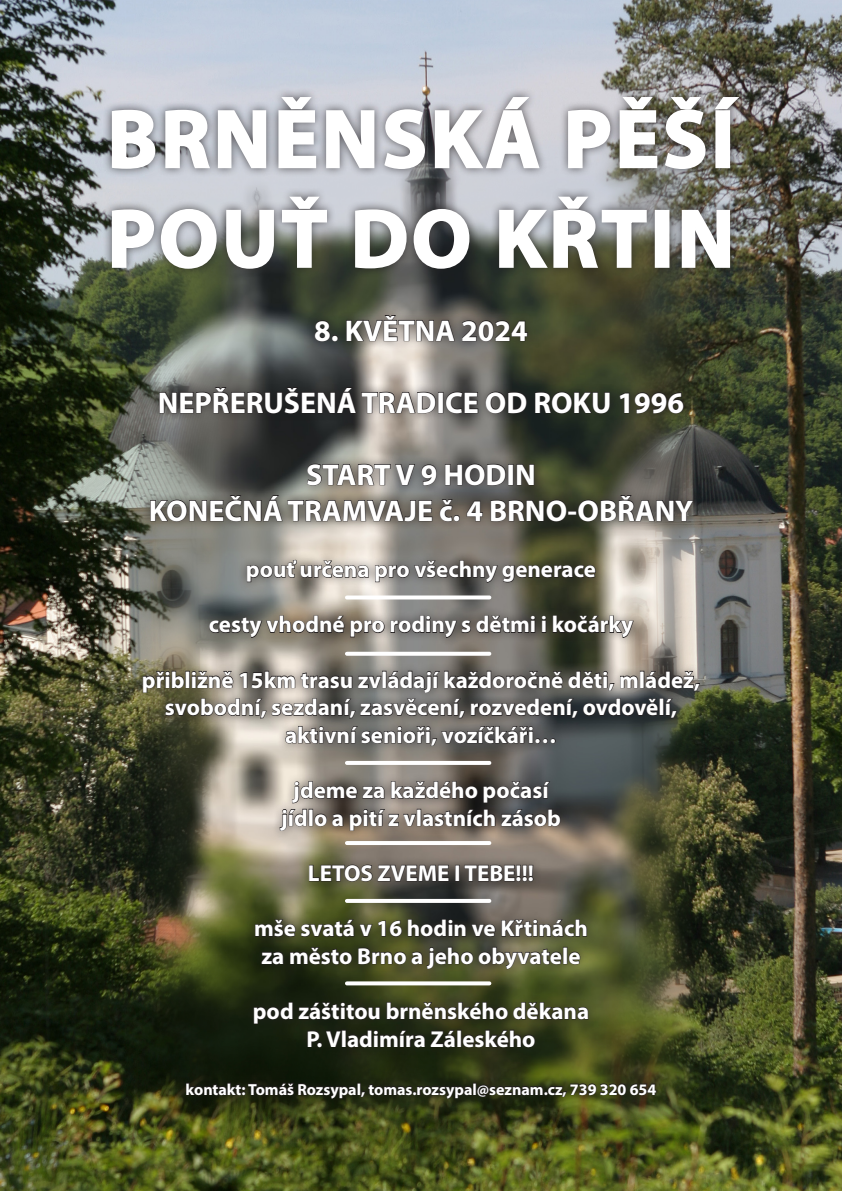
<style>
.page{position:relative;width:842px;height:1191px;background:#fff}
.page>*{position:absolute;margin:0;border:0;box-sizing:border-box;transform-origin:0 0}
.t1{font:700 83px "Myriad Pro";letter-spacing:.04em;color:#fff}
.t2{font:700 30px "Myriad Pro";color:#fff}
.t3{font:700 23px "Myriad Pro";color:#fff}
.t4{font:700 16px "Myriad Pro";color:#fff}
</style>
<div class="page">
<img style="left:0;top:0;width:842px;height:1191px">
<div style="left:102px;top:88px;width:645px;height:1018px;background:#231f20;opacity:.75"></div>
<svg style="left:111px;top:109px;width:45px;height:61px;background:#8a8a8e"></svg>
<svg style="left:164px;top:108px;width:103px;height:62px;background:#98999e"></svg>
<svg style="left:277px;top:96px;width:40px;height:73px;background:#9f9fa4"></svg>
<svg style="left:325px;top:108px;width:50px;height:62px;background:#9a999e"></svg>
<svg style="left:383px;top:108px;width:43px;height:62px;background:#98989c"></svg>
<svg style="left:434px;top:95px;width:107px;height:74px;background:#a9a8ad"></svg>
<svg style="left:567px;top:109px;width:44px;height:60px;background:#9e9ea2"></svg>
<svg style="left:619px;top:96px;width:87px;height:74px;background:#7b7974"></svg>
<svg style="left:713px;top:95px;width:29px;height:74px;background:#7a7873"></svg>
<svg style="left:111px;top:208px;width:107px;height:62px;background:#8e9190"></svg>
<svg style="left:225px;top:209px;width:50px;height:61px;background:#727371"></svg>
<svg style="left:281px;top:196px;width:47px;height:73px;background:#828480"></svg>
<svg style="left:354px;top:208px;width:116px;height:62px;background:#696a6a"></svg>
<svg style="left:498px;top:196px;width:150px;height:73px;background:#848581"></svg>
<div style="left:655px;top:210px;width:14px;height:58px;border:2px solid #fff"></div>
<svg style="left:681px;top:208px;width:50px;height:61px;background:#747371"></svg>
<svg style="left:315px;top:321px;width:23px;height:20px"></svg>
<svg style="left:346px;top:315px;width:109px;height:26px;background:#68645e"></svg>
<svg style="left:462px;top:321px;width:65px;height:20px"></svg>
<svg style="left:160px;top:387px;width:196px;height:26px;background:#343333"></svg>
<svg style="left:362px;top:392px;width:74px;height:21px;background:#78726e"></svg>
<div style="left:438px;top:392px;width:5px;height:21px;border:1px solid #231f20"></div>
<svg style="left:446px;top:392px;width:32px;height:21px"></svg>
<svg style="left:486px;top:392px;width:40px;height:21px"></svg>
<svg style="left:535px;top:392px;width:75px;height:21px;background:#252921"></svg>
<svg style="left:620px;top:393px;width:9px;height:20px"></svg>
<svg style="left:635px;top:393px;width:48px;height:20px"></svg>
<svg style="left:307px;top:464px;width:83px;height:21px;background:#716d67"></svg>
<svg style="left:396px;top:464px;width:19px;height:21px"></svg>
<svg style="left:421px;top:465px;width:16px;height:20px"></svg>
<svg style="left:445px;top:464px;width:61px;height:21px"></svg>
<div style="left:508px;top:464px;width:5px;height:21px;border:1px solid #231f20"></div>
<svg style="left:517px;top:464px;width:17px;height:21px"></svg>
<svg style="left:151px;top:495px;width:131px;height:26px;background:#5a5953"></svg>
<svg style="left:288px;top:500px;width:144px;height:21px;background:#5e5953"></svg>
<svg style="left:440px;top:499px;width:19px;height:22px"></svg>
<svg style="left:467px;top:501px;width:15px;height:20px"></svg>
<svg style="left:491px;top:495px;width:202px;height:26px;background:#414039"></svg>
<svg style="left:247px;top:560px;width:121px;height:22px;background:#86817b"></svg>
<svg style="left:375px;top:560px;width:220px;height:22px;background:#525048"></svg>
<svg style="left:209px;top:616px;width:135px;height:21px;background:#5d574e"></svg>
<svg style="left:350px;top:620px;width:34px;height:17px"></svg>
<svg style="left:391px;top:616px;width:144px;height:21px;background:#5a5754"></svg>
<svg style="left:542px;top:616px;width:4px;height:16px"></svg>
<svg style="left:553px;top:616px;width:80px;height:21px;background:#4e4c43"></svg>
<svg style="left:143px;top:671px;width:41px;height:21px"></svg>
<div style="left:186px;top:671px;width:3px;height:16px;border:1px solid #231f20"></div>
<svg style="left:192px;top:671px;width:41px;height:17px"></svg>
<svg style="left:240px;top:671px;width:55px;height:17px"></svg>
<svg style="left:301px;top:673px;width:51px;height:15px"></svg>
<svg style="left:358px;top:676px;width:23px;height:12px"></svg>
<div style="left:382px;top:671px;width:4px;height:16px;border:1px solid #231f20"></div>
<svg style="left:388px;top:671px;width:226px;height:21px;background:#54514e"></svg>
<svg style="left:620px;top:676px;width:18px;height:12px"></svg>
<div style="left:640px;top:671px;width:4px;height:16px;border:1px solid #231f20"></div>
<svg style="left:646px;top:671px;width:54px;height:19px"></svg>
<svg style="left:165px;top:698px;width:101px;height:20px;background:#5f5a4f"></svg>
<svg style="left:272px;top:698px;width:83px;height:20px;background:#686460"></svg>
<svg style="left:361px;top:699px;width:104px;height:19px;background:#565452"></svg>
<svg style="left:471px;top:698px;width:187px;height:20px;background:#37383a"></svg>
<div style="left:660px;top:699px;width:3px;height:16px;border:1px solid #231f20"></div>
<svg style="left:666px;top:699px;width:11px;height:19px"></svg>
<svg style="left:285px;top:726px;width:270px;height:19px;background:#595654"></svg>
<svg style="left:292px;top:781px;width:65px;height:22px"></svg>
<svg style="left:363px;top:786px;width:21px;height:12px"></svg>
<svg style="left:391px;top:781px;width:86px;height:17px"></svg>
<svg style="left:484px;top:781px;width:66px;height:21px"></svg>
<svg style="left:280px;top:809px;width:27px;height:21px"></svg>
<div style="left:309px;top:809px;width:4px;height:16px;border:1px solid #231f20"></div>
<svg style="left:315px;top:814px;width:28px;height:12px"></svg>
<svg style="left:350px;top:809px;width:66px;height:21px"></svg>
<div style="left:417px;top:809px;width:4px;height:16px;border:1px solid #231f20"></div>
<svg style="left:423px;top:809px;width:72px;height:17px"></svg>
<svg style="left:501px;top:809px;width:59px;height:17px"></svg>
<svg style="left:309px;top:865px;width:63px;height:16px"></svg>
<svg style="left:378px;top:858px;width:71px;height:23px;background:#564f4a"></svg>
<div style="left:456px;top:865px;width:3px;height:16px;border:1px solid #231f20"></div>
<svg style="left:465px;top:865px;width:68px;height:16px"></svg>
<svg style="left:255px;top:919px;width:40px;height:17px"></svg>
<svg style="left:301px;top:919px;width:53px;height:17px"></svg>
<svg style="left:360px;top:924px;width:12px;height:12px"></svg>
<svg style="left:378px;top:920px;width:24px;height:16px"></svg>
<svg style="left:408px;top:919px;width:58px;height:17px"></svg>
<svg style="left:472px;top:924px;width:23px;height:12px"></svg>
<svg style="left:502px;top:919px;width:85px;height:17px"></svg>
<svg style="left:262px;top:952px;width:21px;height:12px"></svg>
<svg style="left:290px;top:947px;width:62px;height:17px"></svg>
<svg style="left:358px;top:948px;width:48px;height:16px"></svg>
<svg style="left:412px;top:947px;width:61px;height:21px"></svg>
<svg style="left:479px;top:947px;width:82px;height:22px;background:#515039"></svg>
<div style="left:563px;top:947px;width:4px;height:16px;border:1px solid #231f20"></div>
<svg style="left:569px;top:952px;width:11px;height:12px"></svg>
<svg style="left:254px;top:1002px;width:39px;height:21px"></svg>
<svg style="left:299px;top:1002px;width:81px;height:17px"></svg>
<svg style="left:387px;top:1002px;width:201px;height:17px;background:#31331e"></svg>
<svg style="left:308px;top:1030px;width:33px;height:16px"></svg>
<div style="left:342px;top:1030px;width:4px;height:16px;border:1px solid #231f20"></div>
<svg style="left:347px;top:1030px;width:78px;height:17px"></svg>
<svg style="left:431px;top:1030px;width:24px;height:17px"></svg>
<div style="left:457px;top:1030px;width:4px;height:16px;border:1px solid #231f20"></div>
<svg style="left:463px;top:1030px;width:72px;height:17px"></svg>
<svg style="left:186px;top:1083px;width:286px;height:15px;background:#1e2014"></svg>
<svg style="left:473px;top:1083px;width:183px;height:13px;background:#2b2d19"></svg>
<svg style="left:347px;top:652px;width:142px;height:4px"></svg>
<svg style="left:347px;top:595px;width:142px;height:4px"></svg>
<hr style="left:347px;top:761px;width:142px;height:4px;background:#fff">
<hr style="left:347px;top:841px;width:142px;height:4px;background:#fff">
<svg style="left:347px;top:899px;width:142px;height:4px"></svg>
<svg style="left:347px;top:981px;width:142px;height:4px"></svg>
<p class="t1" style="left:107px;top:85px;width:629px">BRNĚNSKÁ PĚŠÍ</p>
<p class="t1" style="left:107px;top:185px;width:629px">POUŤ DO KŘTIN</p>
<p class="t2" style="left:314px;top:311px;width:215px">8. KVĚTNA 2024</p>
<p class="t2" style="left:158px;top:383px;width:528px">NEPŘERUŠENÁ TRADICE OD ROKU 1996</p>
<p class="t2" style="left:306px;top:455px;width:231px">START V 9 HODIN</p>
<p class="t2" style="left:149px;top:491px;width:546px">KONEČNÁ TRAMVAJE č. 4 BRNO-OBŘANY</p>
<p class="t3" style="left:246px;top:554px;width:352px">pouť určena pro všechny generace</p>
<p class="t3" style="left:209px;top:609px;width:426px">cesty vhodné pro rodiny s dětmi i kočárky</p>
<p class="t3" style="left:142px;top:665px;width:560px">přibližně 15km trasu zvládají každoročně děti, mládež,</p>
<p class="t3" style="left:165px;top:692px;width:514px">svobodní, sezdaní, zasvěcení, rozvedení, ovdovělí,</p>
<p class="t3" style="left:285px;top:720px;width:273px">aktivní senioři, vozíčkáři…</p>
<p class="t3" style="left:293px;top:775px;width:257px">jdeme za každého počasí</p>
<p class="t3" style="left:281px;top:803px;width:281px">jídlo a pití z vlastních zásob</p>
<p class="t3" style="left:308px;top:858px;width:228px">LETOS ZVEME I TEBE!!!</p>
<p class="t3" style="left:254px;top:913px;width:335px">mše svatá v 16 hodin ve Křtinách</p>
<p class="t3" style="left:261px;top:941px;width:320px">za město Brno a jeho obyvatele</p>
<p class="t3" style="left:253px;top:996px;width:338px">pod záštitou brněnského děkana</p>
<p class="t3" style="left:306px;top:1023px;width:231px">P. Vladimíra Záleského</p>
<p class="t4" style="left:186px;top:1078px;width:472px">kontakt: Tomáš Rozsypal, tomas.rozsypal@seznam.cz, 739 320 654</p>
</div>
